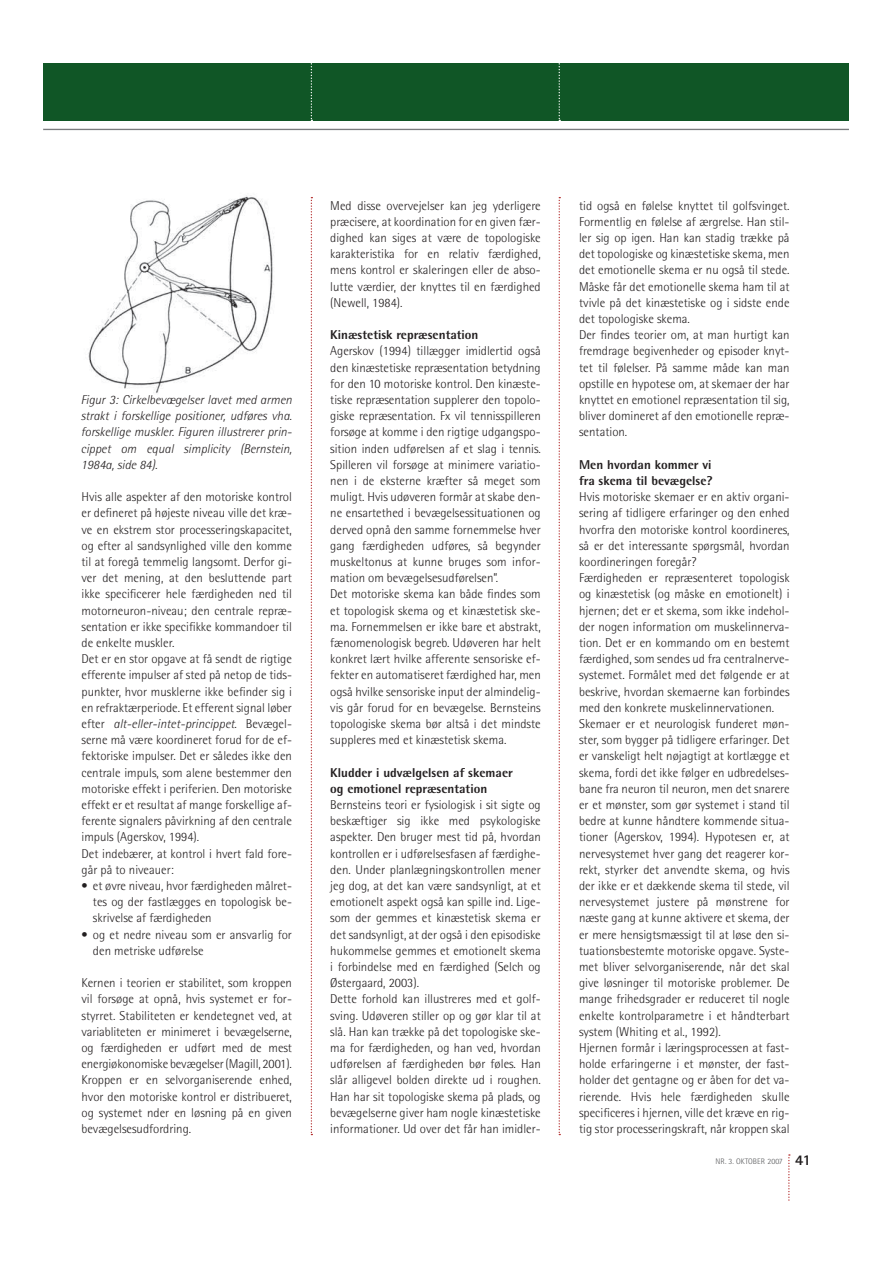
<style>
.page{position:relative;width:893px;height:1263px;background:#fff}
.page>*{position:absolute;margin:0;border:0;box-sizing:border-box;transform-origin:0 0}
.t1{font:300 12.9px/16.2px "Rotis Semi Sans Std";color:#231f20}
.t2{font:italic 300 12.9px/16.2px "Rotis Semi Sans Std";color:#231f20;text-align:justify}
.t3{font:800 12.9px/16.2px "Rotis Semi Sans Std";color:#231f20}
.t4{font:300 8.1px "Rotis Semi Sans Std";letter-spacing:.01em;color:#58595b}
.s1{font-style:italic}
.s2{font-family:"Rotis Sans Serif Std";font-weight:800;font-size:14.85px;color:#231f20}
</style>
<div class="page">
<hr style="left:43px;top:129px;width:805px;height:1px;background:#7a7c7f">
<hr style="left:43px;top:64px;width:1px;height:57px;background:#105626">
<div style="left:44px;top:64px;width:804px;height:57px;background:#105626"></div>
<svg style="left:311px;top:64px;width:1px;height:57px"></svg>
<svg style="left:558px;top:64px;width:2px;height:57px"></svg>
<svg style="left:788px;top:1154px;width:2px;height:47px"></svg>
<svg style="left:311px;top:197px;width:1px;height:938px"></svg>
<svg style="left:558px;top:197px;width:2px;height:938px"></svg>
<img style="left:88px;top:195px;width:186px;height:199px">
<p class="t2" style="left:81px;top:392px;width:213px">Figur 3: Cirkelbevægelser lavet med armen strakt i forskellige positioner, udføres vha. forskellige muskler. Figuren illustrerer prin&shy;cippet om equal simplicity (Bernstein, 1984a, side 84).</p>
<p class="t1" style="left:81px;top:490px;width:212px">Hvis alle aspekter af den motoriske kontrol er defineret på højeste niveau ville det kræ&shy;ve en ekstrem stor processeringskapacitet, og efter al sandsynlighed ville den komme til at foregå temmelig langsomt. Derfor gi&shy;ver det mening, at den besluttende part ikke specificerer hele færdigheden ned til motorneuron-niveau; den centrale repræ&shy;sentation er ikke specifikke kommandoer til de enkelte muskler.<br>Det er en stor opgave at få sendt de rigtige efferente impulser af sted på netop de tids&shy;punkter, hvor musklerne ikke befinder sig i en refraktærperiode. Et efferent signal løber efter <span class="s1">alt-eller-intet-princippet</span>. Bevægel&shy;serne må være koordineret forud for de ef&shy;fektoriske impulser. Det er således ikke den centrale impuls, som alene bestemmer den motoriske effekt i periferien. Den motoriske effekt er et resultat af mange forskellige af&shy;ferente signalers påvirkning af den centrale impuls (Agerskov, 1994).<br>Det indebærer, at kontrol i hvert fald fore&shy;går på to niveauer:</p>
<p class="t1" style="left:93px;top:878px;width:200px;text-align:justify;text-indent:-11px">• et øvre niveau, hvor færdigheden målret&shy;tes og der fastlægges en topologisk be&shy;skrivelse af færdigheden</p>
<p class="t1" style="left:93px;top:927px;width:200px;text-indent:-11px">• og et nedre niveau som er ansvarlig for den metriske udførelse</p>
<p class="t1" style="left:81px;top:976px;width:212px;text-align:justify">Kernen i teorien er stabilitet, som kroppen vil forsøge at opnå, hvis systemet er for&shy;styrret. Stabiliteten er kendetegnet ved, at variabliteten er minimeret i bevægelserne, og færdigheden er udført med de mest energiøkonomiske bevægelser (Magill, 2001).<br>Kroppen er en selvorganiserende enhed, hvor den motoriske kontrol er distribueret, og systemet nder en løsning på en given bevægelsesudfordring.</p>
<p class="t1" style="left:330px;top:198px;width:212px;text-align:justify">Med disse overvejelser kan jeg yderligere præcisere, at koordination for en given fær&shy;dighed kan siges at være de topologiske karakteristika for en relativ færdighed, mens kontrol er skaleringen eller de abso&shy;lutte værdier, der knyttes til en færdighed (Newell, 1984).</p>
<p class="t3" style="left:330px;top:328px;width:150px">Kinæstetisk repræsentation</p>
<p class="t1" style="left:330px;top:344px;width:212px">Agerskov (1994) tillægger imidlertid også den kinæstetiske repræsentation betydning for den 10 motoriske kontrol. Den kinæste&shy;tiske repræsentation supplerer den topolo&shy;giske repræsentation. Fx vil tennisspilleren forsøge at komme i den rigtige udgangspo&shy;sition inden udførelsen af et slag i tennis.<br>Spilleren vil forsøge at minimere variatio&shy;nen i de eksterne kræfter så meget som muligt. Hvis udøveren formår at skabe den&shy;ne ensartethed i bevægelsessituationen og derved opnå den samme fornemmelse hver gang færdigheden udføres, så begynder muskeltonus at kunne bruges som infor&shy;mation om bevægelsesudførelsen”.<br>Det motoriske skema kan både findes som et topologisk skema og et kinæstetisk ske&shy;ma. Fornemmelsen er ikke bare et abstrakt, fænomenologisk begreb. Udøveren har helt konkret lært hvilke afferente sensoriske ef&shy;fekter en automatiseret færdighed har, men også hvilke sensoriske input der almindelig&shy;vis går forud for en bevægelse. Bernsteins topologiske skema bør altså i det mindste suppleres med et kinæstetisk skema.</p>
<p class="t3" style="left:330px;top:765px;width:184px">Kludder i udvælgelsen af skemaer og emotionel repræsentation</p>
<p class="t1" style="left:330px;top:797px;width:212px">Bernsteins teori er fysiologisk i sit sigte og beskæftiger sig ikke med psykologiske aspekter. Den bruger mest tid på, hvordan kontrollen er i udførelsesfasen af færdighe&shy;den. Under planlægningskontrollen mener jeg dog, at det kan være sandsynligt, at et emotionelt aspekt også kan spille ind. Lige&shy;som der gemmes et kinæstetisk skema er det sandsynligt, at der også i den episodiske hukommelse gemmes et emotionelt skema i forbindelse med en færdighed (Selch og Østergaard, 2003).<br>Dette forhold kan illustreres med et golf&shy;sving. Udøveren stiller op og gør klar til at slå. Han kan trække på det topologiske ske&shy;ma for færdigheden, og han ved, hvordan udførelsen af færdigheden bør føles. Han slår alligevel bolden direkte ud i roughen.<br>Han har sit topologiske skema på plads, og bevægelserne giver ham nogle kinæstetiske informationer. Ud over det får han imidler-</p>
<p class="t1" style="left:579px;top:198px;width:212px">tid også en følelse knyttet til golfsvinget.<br>Formentlig en følelse af ærgrelse. Han stil&shy;ler sig op igen. Han kan stadig trække på det topologiske og kinæstetiske skema, men det emotionelle skema er nu også til stede.<br>Måske får det emotionelle skema ham til at tvivle på det kinæstetiske og i sidste ende det topologiske skema.<br>Der findes teorier om, at man hurtigt kan fremdrage begivenheder og episoder knyt&shy;tet til følelser. På samme måde kan man opstille en hypotese om, at skemaer der har knyttet en emotionel repræsentation til sig, bliver domineret af den emotionelle repræ&shy;sentation.</p>
<p class="t3" style="left:579px;top:457px;width:135px">Men hvordan kommer vi fra skema til bevægelse?</p>
<p class="t1" style="left:579px;top:490px;width:212px">Hvis motoriske skemaer er en aktiv organi&shy;sering af tidligere erfaringer og den enhed hvorfra den motoriske kontrol koordineres, så er det interessante spørgsmål, hvordan koordineringen foregår?<br>Færdigheden er repræsenteret topologisk og kinæstetisk (og måske en emotionelt) i hjernen; det er et skema, som ikke indehol&shy;der nogen information om muskelinnerva&shy;tion. Det er en kommando om en bestemt færdighed, som sendes ud fra centralnerve&shy;systemet. Formålet med det følgende er at beskrive, hvordan skemaerne kan forbindes med den konkrete muskelinnervationen.<br>Skemaer er et neurologisk funderet møn&shy;ster, som bygger på tidligere erfaringer. Det er vanskeligt helt nøjagtigt at kortlægge et skema, fordi det ikke følger en udbredelses&shy;bane fra neuron til neuron, men det snarere er et mønster, som gør systemet i stand til bedre at kunne håndtere kommende situa&shy;tioner (Agerskov, 1994). Hypotesen er, at nervesystemet hver gang det reagerer kor&shy;rekt, styrker det anvendte skema, og hvis der ikke er et dækkende skema til stede, vil nervesystemet justere på mønstrene for næste gang at kunne aktivere et skema, der er mere hensigtsmæssigt til at løse den si&shy;tuationsbestemte motoriske opgave. Syste&shy;met bliver selvorganiserende, når det skal give løsninger til motoriske problemer. De mange frihedsgrader er reduceret til nogle enkelte kontrolparametre i et håndterbart system (Whiting et al., 1992).<br>Hjernen formår i læringsprocessen at fast&shy;holde erfaringerne i et mønster, der fast&shy;holder det gentagne og er åben for det va&shy;rierende. Hvis hele færdigheden skulle specificeres i hjernen, ville det kræve en rig&shy;tig stor processeringskraft, når kroppen skal</p>
<p class="t4" style="left:715px;top:1158px;width:97px">NR. 3. OKTOBER 2007 <span class="s2">41</span></p>
</div>
